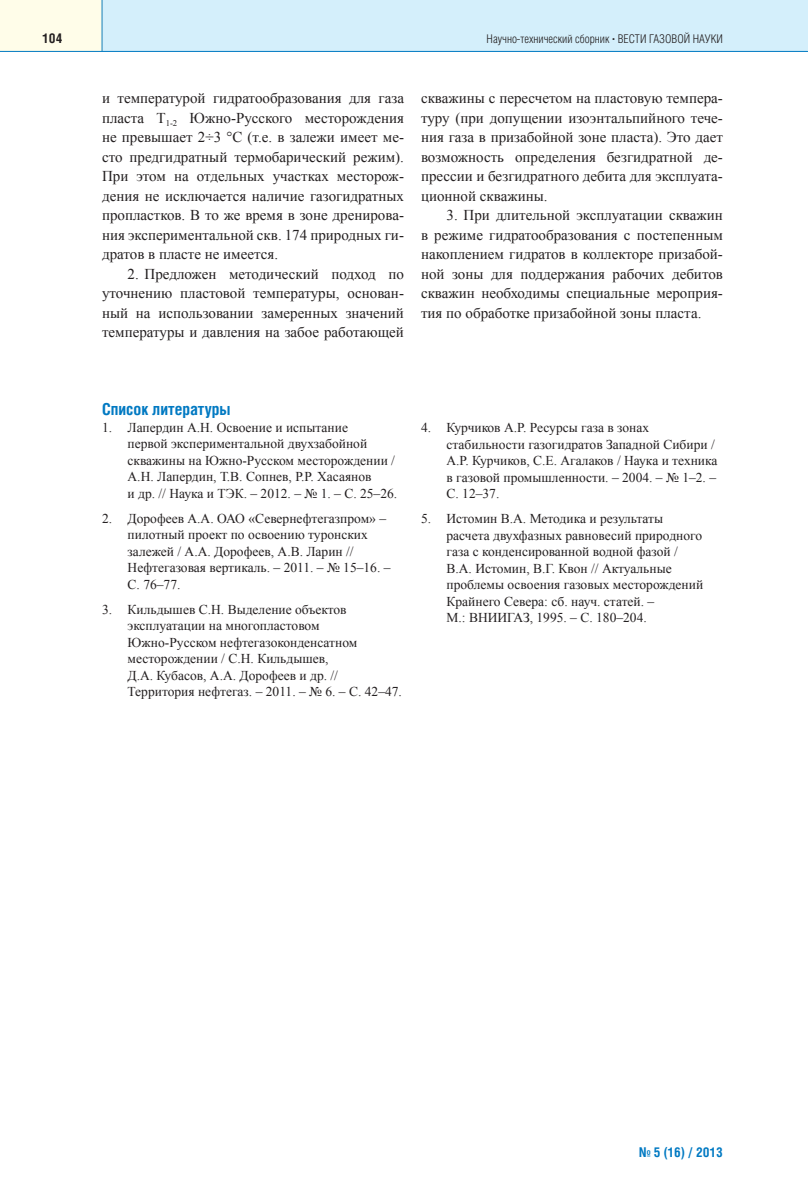
<style>
.page{position:relative;width:808px;height:1191px;background:#fff}
.page>*{position:absolute;margin:0;border:0;box-sizing:border-box;transform-origin:0 0}
.t1{font:700 16.5px "Helios Cond";color:#0079c2}
.t2{font:15px/19.5px "Times New Roman";color:#231f20;text-align:justify}
.t3{font:13.5px/16.5px "Times New Roman";color:#231f20}
.t4{font:700 13.5px "Helios Cond";color:#0079c2}
.t5{font:700 13.5px "Helios Cond";color:#231f20}
.t6{font:300 12px "Helios Cond";color:#231f20}
.s1{font-family:"Times New Roman";font-weight:700}
</style>
<div class="page">
<div style="left:102px;top:0;width:706px;height:51px;background:#d4effb"></div>
<div style="left:0;top:0;width:102px;height:51px;background:#fffde9"></div>
<hr style="left:0;top:51px;width:808px;height:1px;background:#0079c2">
<hr style="left:102px;top:0;width:1px;height:51px;background:#0079c2">
<p class="t5" style="left:43px;top:33px;width:21px">104</p>
<p class="t6" style="left:487px;top:34px;width:238px">Научно-технический сборник <span class="s1">·</span> ВЕСТИ ГАЗОВОЙ НАУКИ</p>
<p class="t2" style="left:102px;top:88px;width:303px">и температурой гидратообразования для газа пласта Т<sub>1-2</sub> Южно-Русского месторождения не превышает 2÷3 °С (т.е. в залежи имеет ме&shy;сто предгидратный термобарический режим).<br>При этом на отдельных участках месторож&shy;дения не исключается наличие газогидратных пропластков. В то же время в зоне дренирова&shy;ния экспериментальной скв. 174 природных ги&shy;дратов в пласте не имеется.</p>
<p class="t2" style="left:102px;top:264px;width:303px;text-indent:26px">2. Предложен методический подход по уточнению пластовой температуры, основан&shy;ный на использовании замеренных значений температуры и давления на забое работающей</p>
<p class="t2" style="left:421px;top:88px;width:303px">скважины с пересчетом на пластовую темпера&shy;туру (при допущении изоэнтальпийного тече&shy;ния газа в призабойной зоне пласта). Это дает возможность определения безгидратной де&shy;прессии и безгидратного дебита для эксплуата&shy;ционной скважины.</p>
<p class="t2" style="left:421px;top:205px;width:303px;text-indent:26px">3. При длительной эксплуатации скважин в режиме гидратообразования с постепенным накоплением гидратов в коллекторе призабой&shy;ной зоны для поддержания рабочих дебитов скважин необходимы специальные мероприя&shy;тия по обработке призабойной зоны пласта.</p>
<p class="t1" style="left:102px;top:403px;width:130px">Список литературы</p>
<p class="t3" style="left:128px;top:419px;width:271px;text-indent:-26px">1. Лапердин А.Н. Освоение и испытание<br>первой экспериментальной двухзабойной скважины на Южно-Русском месторождении / А.Н. Лапердин, Т.В. Сопнев, Р.Р. Хасаянов<br>и др. // Наука и ТЭК. – 2012. – № 1. – C. 25–26.</p>
<p class="t3" style="left:128px;top:510px;width:264px;text-indent:-26px">2. Дорофеев А.А. ОАО «Севернефтегазпром» – пилотный проект по освоению туронских залежей / А.А. Дорофеев, А.В. Ларин // Нефтегазовая вертикаль. – 2011. – № 15–16. – С. 76–77.</p>
<p class="t3" style="left:128px;top:601px;width:276px;text-indent:-26px">3. Кильдышев С.Н. Выделение объектов эксплуатации на многопластовом Южно-Русском нефтегазоконденсатном месторождении / С.Н. Кильдышев,<br>Д.А. Кубасов, А.А. Дорофеев и др. // Территория нефтегаз. – 2011. – № 6. – С. 42–47.</p>
<p class="t3" style="left:446px;top:419px;width:273px;text-indent:-26px">4. Курчиков А.Р. Ресурсы газа в зонах стабильности газогидратов Западной Сибири / А.Р. Курчиков, С.Е. Агалаков / Наука и техника в газовой промышленности. – 2004. – № 1–2. – С. 12–37.</p>
<p class="t3" style="left:446px;top:510px;width:258px;text-indent:-26px">5. Истомин В.А. Методика и результаты расчета двухфазных равновесий природного газа с конденсированной водной фазой / В.А. Истомин, В.Г. Квон // Актуальные проблемы освоения газовых месторождений Крайнего Севера: сб. науч. cтатей. –<br>М.: ВНИИГАЗ, 1995. – С. 180–204.</p>
<p class="t4" style="left:639px;top:1147px;width:85px">№ 5 (16) / 2013</p>
</div>
